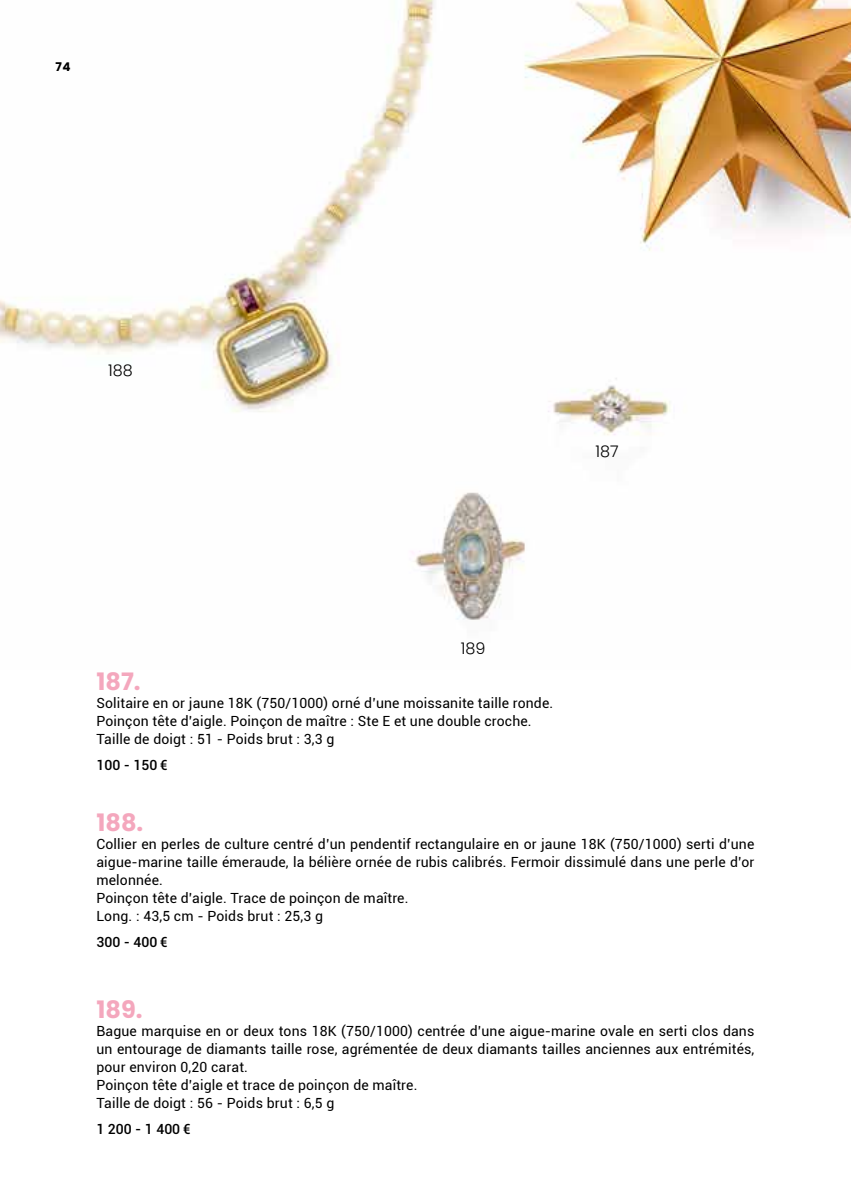
<style>
.page{position:relative;width:851px;height:1191px;background:#fff}
.page>*{position:absolute;margin:0;border:0;box-sizing:border-box;transform-origin:0 0}
.t1{font:700 24px "Poppins";color:#f4a7bd}
.t2{font:300 16px "Poppins";color:#000}
.t3{font:14px/18px "Roboto";letter-spacing:.01em;color:#000}
.t4{font:500 14px "Roboto";color:#000}
.t5{font:700 12px "Poppins";color:#000}
</style>
<div class="page">
<img style="left:0;top:0;width:850px;height:620px">
<p class="t5" style="left:56px;top:60px;width:17px">74</p>
<p class="t2" style="left:108px;top:361px;width:26px">188</p>
<p class="t2" style="left:595px;top:442px;width:25px">187</p>
<p class="t2" style="left:461px;top:639px;width:26px">189</p>
<h1 class="t1" style="left:96px;top:668px;width:46px">187.</h1>
<p class="t3" style="left:96px;top:694px;width:458px">Solitaire en or jaune 18K (750/1000) orné d’une moissanite taille ronde.<br>Poinçon tête d’aigle. Poinçon de maître : Ste E et une double croche.<br>Taille de doigt : 51 - Poids brut : 3,3 g</p>
<p class="t4" style="left:96px;top:755px;width:73px">100 - 150 €</p>
<h1 class="t1" style="left:96px;top:808px;width:48px">188.</h1>
<p class="t3" style="left:96px;top:834px;width:659px">Collier en perles de culture centré d’un pendentif rectangulaire en or jaune 18K (750/1000) serti d’une aigue-marine taille émeraude, la bélière ornée de rubis calibrés. Fermoir dissimulé dans une perle d’or melonnée.<br>Poinçon tête d’aigle. Trace de poinçon de maître.<br>Long. : 43,5 cm - Poids brut : 25,3 g</p>
<p class="t4" style="left:96px;top:932px;width:73px">300 - 400 €</p>
<h1 class="t1" style="left:96px;top:995px;width:48px">189.</h1>
<p class="t3" style="left:96px;top:1021px;width:659px">Bague marquise en or deux tons 18K (750/1000) centrée d’une aigue-marine ovale en serti clos dans un entourage de diamants taille rose, agrémentée de deux diamants tailles anciennes aux entrémités, pour environ 0,20 carat.<br>Poinçon tête d’aigle et trace de poinçon de maître.<br>Taille de doigt : 56 - Poids brut : 6,5 g</p>
<p class="t4" style="left:96px;top:1119px;width:96px">1 200 - 1 400 €</p>
</div>
